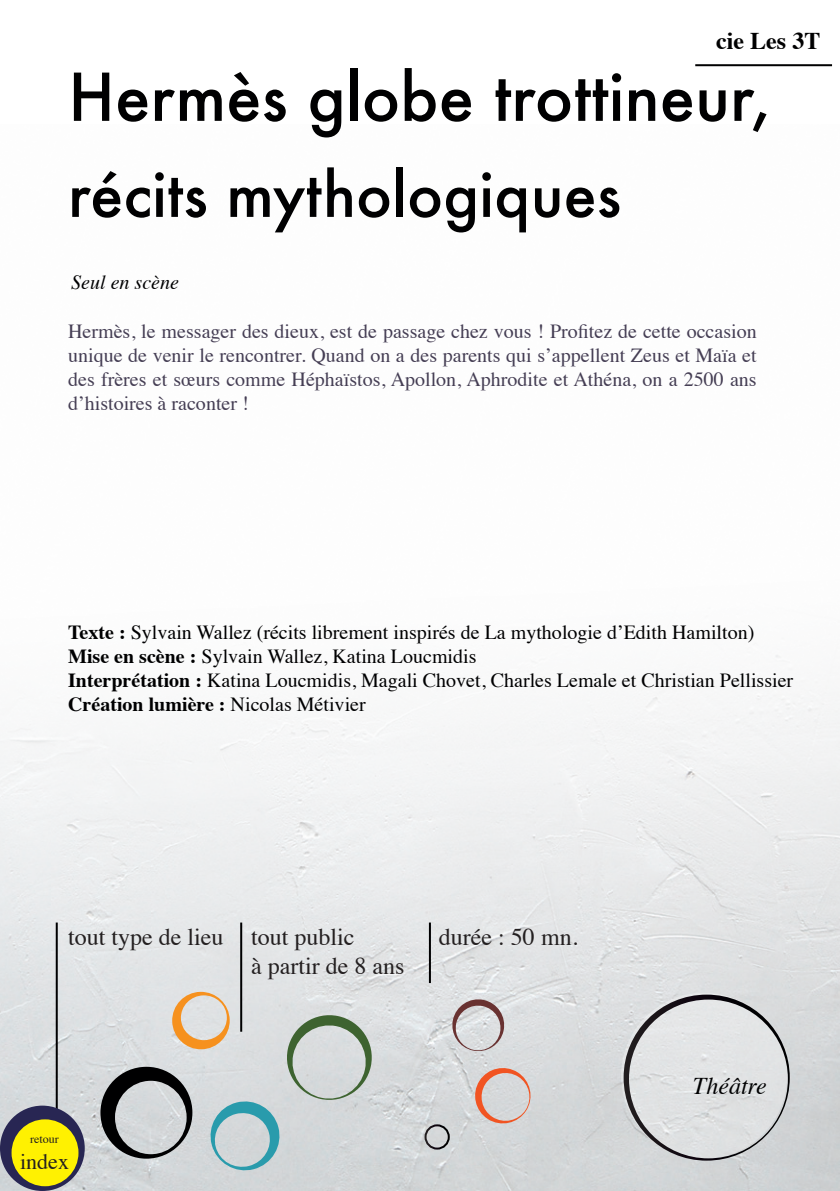
<style>
.page{position:relative;width:840px;height:1191px;background:#fff}
.page>*{position:absolute;margin:0;border:0;box-sizing:border-box;transform-origin:0 0}
.t1{font:500 64px "Futura";color:#000001}
.t2{font:500 60px "Futura";color:#000001}
.t3{font:24px "Times";color:#231f20}
.t4{font:700 24px "Times";color:#000001}
.t5{font:italic 24px "Times";color:#000001}
.t6{font:22px "Times";color:#231f20}
.t7{font:20px/24px "Times";color:#453e54;text-align:justify}
.t8{font:20px "Times";color:#000001}
.t9{font:700 20px "Times";color:#000001}
.t10{font:italic 20px "Times";color:#000001}
.t11{font:12px "Times";color:#231f20}
.s1{font-weight:700}
.s2{font-weight:400}
</style>
<div class="page">
<img style="left:0;top:655px;width:839px;height:536px">
<svg style="left:449px;top:997px;width:57px;height:56px;background:#c8c1c2"></svg>
<svg style="left:471px;top:1064px;width:63px;height:63px;background:#d9c3bd"></svg>
<div style="left:424px;top:1124px;width:25px;height:25px;border:2px solid #fff;border-radius:50%"></div>
<svg style="left:100px;top:991px;width:275px;height:183px;background:#c3c8c7"></svg>
<svg style="left:623px;top:994px;width:166px;height:166px;background:#d0d2d3"></svg>
<hr style="left:56px;top:922px;width:2px;height:231px;background:#000001">
<hr style="left:240px;top:922px;width:2px;height:109px;background:#000001">
<hr style="left:428px;top:922px;width:2px;height:61px;background:#000001">
<hr style="left:694px;top:64px;width:137px;height:2px;background:#000001">
<svg style="left:0;top:1105px;width:85px;height:86px;background:#767790"></svg>
<div style="left:11px;top:1118px;width:68px;height:69px;background:#fff101;border-radius:50%"></div>
<div style="left:10px;top:1117px;width:70px;height:71px;border:2px solid #282653;border-radius:50%"></div>
<p class="t4" style="left:715px;top:18px;width:105px">cie Les 3T</p>
<p class="t1" style="left:68px;top:53px;width:704px">Hermès globe trottineur,</p>
<p class="t2" style="left:68px;top:153px;width:554px">récits mythologiques</p>
<p class="t10" style="left:71px;top:265px;width:109px">Seul en scène</p>
<p class="t7" style="left:68px;top:318px;width:689px">Hermès, le messager des dieux, est de passage chez vous ! Profitez de cette occasion unique de venir le rencontrer. Quand on a des parents qui s’appellent Zeus et Maïa et des frères et sœurs comme Héphaïstos, Apollon, Aphrodite et Athéna, on a 2500 ans d’histoires à raconter !</p>
<p class="t8" style="left:68px;top:613px;width:687px"><span class="s1">Texte :</span> Sylvain Wallez (récits librement inspirés de La mythologie d’Edith Hamilton)</p>
<p class="t8" style="left:68px;top:637px;width:409px"><span class="s1">Mise en scène :</span> Sylvain Wallez, Katina Loucmidis</p>
<p class="t8" style="left:68px;top:661px;width:726px"><span class="s1">Interprétation :</span> Katina Loucmidis, Magali Chovet, Charles Lemale et Christian Pellissier</p>
<p class="t9" style="left:68px;top:685px;width:299px">Création lumière : <span class="s2">Nicolas Métivier</span></p>
<p class="t3" style="left:68px;top:914px;width:157px">tout type de lieu</p>
<p class="t3" style="left:251px;top:914px;width:105px">tout public</p>
<p class="t3" style="left:438px;top:914px;width:140px">durée : 50 mn.</p>
<p class="t3" style="left:251px;top:943px;width:155px">à partir de 8 ans</p>
<p class="t11" style="left:30px;top:1127px;width:30px">retour</p>
<p class="t6" style="left:20px;top:1141px;width:50px">index</p>
<p class="t5" style="left:692px;top:1065px;width:75px">Théâtre</p>
</div>
